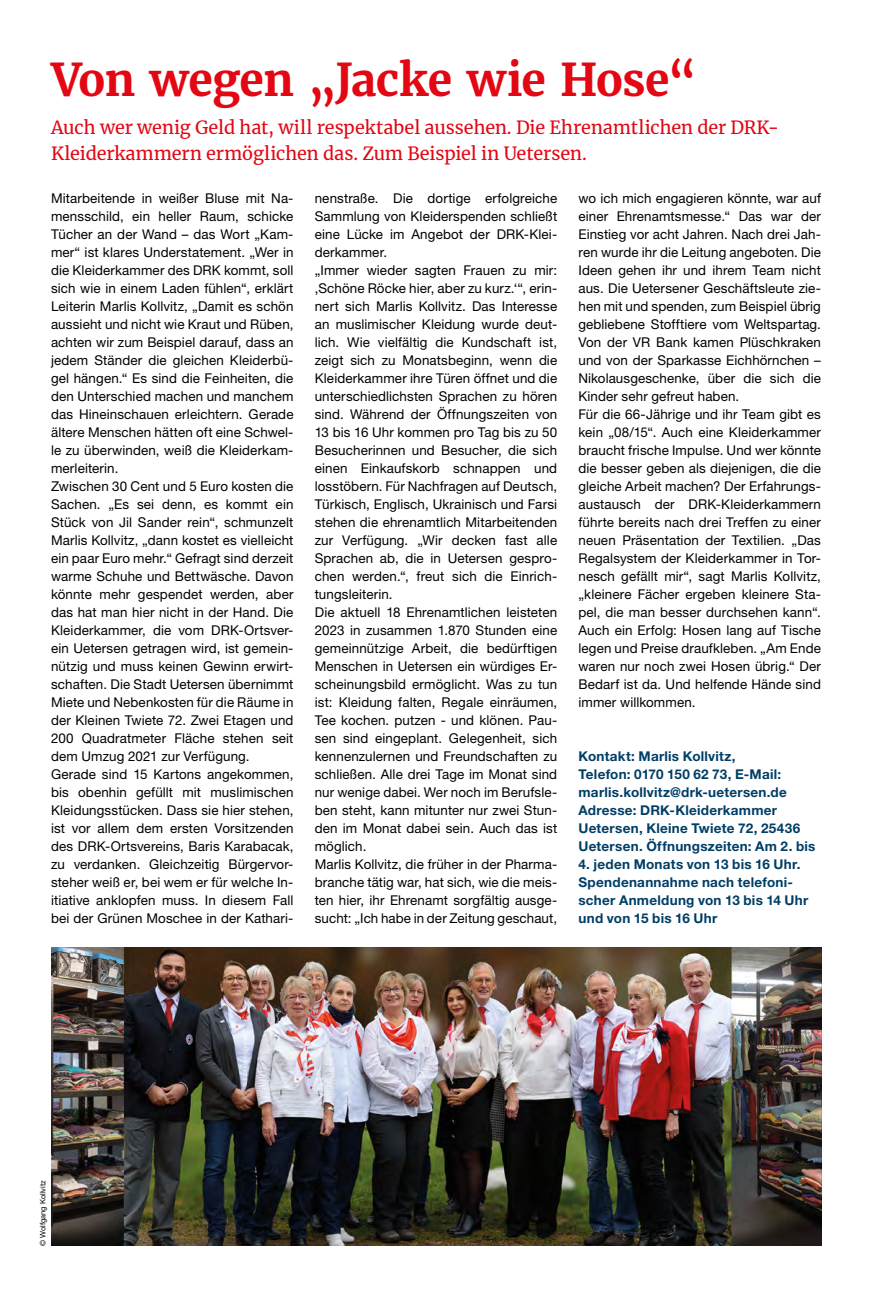
<style>
.page{position:relative;width:872px;height:1297px;background:#fff}
.page>*{position:absolute;margin:0;border:0;box-sizing:border-box;transform-origin:0 0}
.t1{font:700 45px "Merriweather";letter-spacing:-.015em;color:#e30613}
.t2{font:18px/25.5px "Merriweather";letter-spacing:-.005em;color:#e30613}
.t3{font:13.5px/18px "Helvetica Neue LT Pro";letter-spacing:.01em;color:#000}
.t4{font:700 13.5px/18px "Helvetica Neue LT Pro";letter-spacing:.02em;color:#003e66}
.t5{font:7.5px "Helvetica Neue LT Pro";color:#000}
</style>
<div class="page">
<img style="left:51px;top:947px;width:770px;height:299px">
<h1 class="t1" style="left:51px;top:51px;width:647px">Von wegen „Jacke wie Hose“</h1>
<h2 class="t2" style="left:51px;top:115px;width:729px">Auch wer wenig Geld hat, will respektabel aussehen. Die Ehrenamtlichen der DRK-<br>Kleiderkammern ermöglichen das. Zum Beispiel in Uetersen.</h2>
<p class="t3" style="left:51px;top:188px;width:244px">Mitarbeitende in weißer Bluse mit Na&shy;mensschild, ein heller Raum, schicke Tücher an der Wand – das Wort „Kam&shy;mer“ ist klares Understatement. „Wer in die Kleiderkammer des DRK kommt, soll sich wie in einem Laden fühlen“, erklärt Leiterin Marlis Kollvitz, „Damit es schön aussieht und nicht wie Kraut und Rüben, achten wir zum Beispiel darauf, dass an jedem Ständer die gleichen Kleiderbü&shy;gel hängen.“ Es sind die Feinheiten, die den Unterschied machen und manchem das Hineinschauen erleichtern. Gerade ältere Menschen hätten oft eine Schwel&shy;le zu überwinden, weiß die Kleiderkam&shy;merleiterin.<br>Zwischen 30 Cent und 5 Euro kosten die Sachen. „Es sei denn, es kommt ein Stück von Jil Sander rein“, schmunzelt Marlis Kollvitz, „dann kostet es vielleicht ein paar Euro mehr.“ Gefragt sind derzeit warme Schuhe und Bettwäsche. Davon könnte mehr gespendet werden, aber das hat man hier nicht in der Hand. Die Kleiderkammer, die vom DRK-Ortsver&shy;ein Uetersen getragen wird, ist gemein&shy;nützig und muss keinen Gewinn erwirt&shy;schaften. Die Stadt Uetersen übernimmt Miete und Nebenkosten für die Räume in der Kleinen Twiete 72. Zwei Etagen und 200 Quadratmeter Fläche stehen seit dem Umzug 2021 zur Verfügung.<br>Gerade sind 15 Kartons angekommen, bis obenhin gefüllt mit muslimischen Kleidungsstücken. Dass sie hier stehen, ist vor allem dem ersten Vorsitzenden des DRK-Ortsvereins, Baris Karabacak, zu verdanken. Gleichzeitig Bürgervor&shy;steher weiß er, bei wem er für welche In&shy;itiative anklopfen muss. In diesem Fall bei der Grünen Moschee in der Kathari-</p>
<p class="t3" style="left:315px;top:188px;width:244px">nenstraße. Die dortige erfolgreiche Sammlung von Kleiderspenden schließt eine Lücke im Angebot der DRK-Klei&shy;derkammer.<br>„Immer wieder sagten Frauen zu mir: ‚Schöne Röcke hier, aber zu kurz.‘“, erin&shy;nert sich Marlis Kollvitz. Das Interesse an muslimischer Kleidung wurde deut&shy;lich. Wie vielfältig die Kundschaft ist, zeigt sich zu Monatsbeginn, wenn die Kleiderkammer ihre Türen öffnet und die unterschiedlichsten Sprachen zu hören sind. Während der Öffnungszeiten von 13 bis 16 Uhr kommen pro Tag bis zu 50<br>Besucherinnen und Besucher, die sich einen Einkaufskorb schnappen und losstöbern. Für Nachfragen auf Deutsch, Türkisch, Englisch, Ukrainisch und Farsi stehen die ehrenamtlich Mitarbeitenden zur Verfügung. „Wir decken fast alle Sprachen ab, die in Uetersen gespro&shy;chen werden.“, freut sich die Einrich&shy;tungsleiterin.<br>Die aktuell 18 Ehrenamtlichen leisteten 2023 in zusammen 1.870 Stunden eine gemeinnützige Arbeit, die bedürftigen Menschen in Uetersen ein würdiges Er&shy;scheinungsbild ermöglicht. Was zu tun ist: Kleidung falten, Regale einräumen, Tee kochen. putzen - und klönen. Pau&shy;sen sind eingeplant. Gelegenheit, sich kennenzulernen und Freundschaften zu schließen. Alle drei Tage im Monat sind nur wenige dabei. Wer noch im Berufsle&shy;ben steht, kann mitunter nur zwei Stun&shy;den im Monat dabei sein. Auch das ist möglich.<br>Marlis Kollvitz, die früher in der Pharma&shy;branche tätig war, hat sich, wie die meis&shy;ten hier, ihr Ehrenamt sorgfältig ausge&shy;sucht: „Ich habe in der Zeitung geschaut,</p>
<p class="t3" style="left:578px;top:188px;width:244px">wo ich mich engagieren könnte, war auf einer Ehrenamtsmesse.“ Das war der Einstieg vor acht Jahren. Nach drei Jah&shy;ren wurde ihr die Leitung angeboten. Die Ideen gehen ihr und ihrem Team nicht aus. Die Uetersener Geschäftsleute zie&shy;hen mit und spenden, zum Beispiel übrig gebliebene Stofftiere vom Weltspartag.<br>Von der VR Bank kamen Plüschkraken und von der Sparkasse Eichhörnchen – Nikolausgeschenke, über die sich die Kinder sehr gefreut haben.<br>Für die 66-Jährige und ihr Team gibt es kein „08/15“. Auch eine Kleiderkammer braucht frische Impulse. Und wer könnte die besser geben als diejenigen, die die gleiche Arbeit machen? Der Erfahrungs&shy;austausch der DRK-Kleiderkammern führte bereits nach drei Treffen zu einer neuen Präsentation der Textilien. „Das Regalsystem der Kleiderkammer in Tor&shy;nesch gefällt mir“, sagt Marlis Kollvitz, „kleinere Fächer ergeben kleinere Sta&shy;pel, die man besser durchsehen kann“.<br>Auch ein Erfolg: Hosen lang auf Tische legen und Preise draufkleben. „Am Ende waren nur noch zwei Hosen übrig.“ Der Bedarf ist da. Und helfende Hände sind immer willkommen.</p>
<p class="t4" style="left:578px;top:746px;width:238px">Kontakt: Marlis Kollvitz,<br>Telefon: 0170 150 62 73, E-Mail: marlis.kollvitz@drk-uetersen.de<br>Adresse: DRK-Kleiderkammer<br>Uetersen, Kleine Twiete 72, 25436<br>Uetersen. Öffnungszeiten: Am 2. bis</p>
<p class="t4" style="left:578px;top:854px;width:231px">4. jeden Monats von 13 bis 16 Uhr.<br>Spendenannahme nach telefoni&shy;scher Anmeldung von 13 bis 14 Uhr und von 15 bis 16 Uhr</p>
<p class="t5" style="left:38px;top:1246px;width:67px;rotate:-90deg">© Wolfgang Kollvitz</p>
</div>
